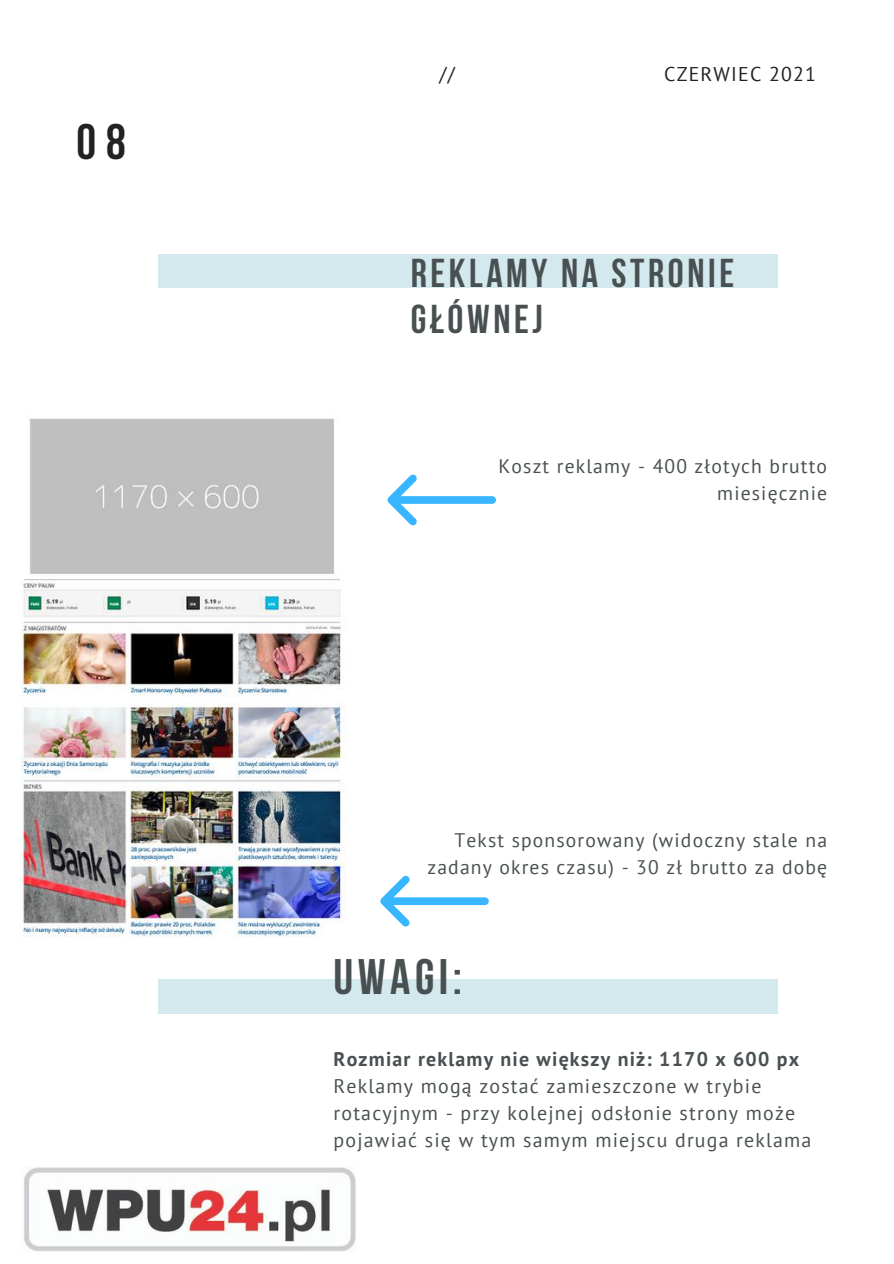
<style>
.page{position:relative;width:894px;height:1264px;background:#fff}
.page>*{position:absolute;margin:0;border:0;box-sizing:border-box;transform-origin:0 0}
.t1{font:700 49.65px "Bebas Neue";letter-spacing:.09em;color:#495052}
.t2{font:700 49.65px "Bebas Neue";color:#222}
.t3{font:700 40.2px/45.6px "Bebas Neue";letter-spacing:.09em;color:#495052}
.t4{font:19.8px/27px "PT Sans";letter-spacing:.06em;color:#495052}
.t5{font:700 19.8px "PT Sans";letter-spacing:.06em;color:#495052}
.t6{font:19.8px "PT Sans";letter-spacing:.06em;color:#222}
.t7{font:19.65px/26.7px "PT Sans";letter-spacing:.06em;color:#495052;text-align:right}
</style>
<div class="page">
<div style="left:158px;top:254px;width:619px;height:34px;background:#d3e9ee"></div>
<div style="left:158px;top:979px;width:619px;height:34px;background:#d3e9ee"></div>
<svg style="left:387px;top:474px;width:109px;height:51px"></svg>
<svg style="left:380px;top:875px;width:108px;height:51px"></svg>
<img style="left:24px;top:1167px;width:332px;height:83px">
<img style="left:21px;top:418px;width:324px;height:519px">
<h1 class="t2" style="left:77px;top:122px;width:51px">08</h1>
<p class="t6" style="left:439px;top:61px;width:17px">//</p>
<p class="t6" style="left:664px;top:61px;width:153px">CZERWIEC 2021</p>
<h2 class="t3" style="left:410px;top:254px;width:325px">REKLAMY NA STRONIE<br>GŁÓWNEJ</h2>
<p class="t7" style="left:498px;top:453px;width:330px">Koszt reklamy - 400 złotych brutto miesięcznie</p>
<p class="t7" style="left:427px;top:826px;width:401px">Tekst sponsorowany (widoczny stale na zadany okres czasu) - 30 zł brutto za dobę</p>
<h1 class="t1" style="left:333px;top:956px;width:130px">UWAGI:</h1>
<p class="t5" style="left:333px;top:1046px;width:467px">Rozmiar reklamy nie większy niż: 1170 x 600 px</p>
<p class="t4" style="left:333px;top:1072px;width:479px">Reklamy mogą zostać zamieszczone w trybie rotacyjnym - przy kolejnej odsłonie strony może pojawiać się w tym samym miejscu druga reklama</p>
</div>
